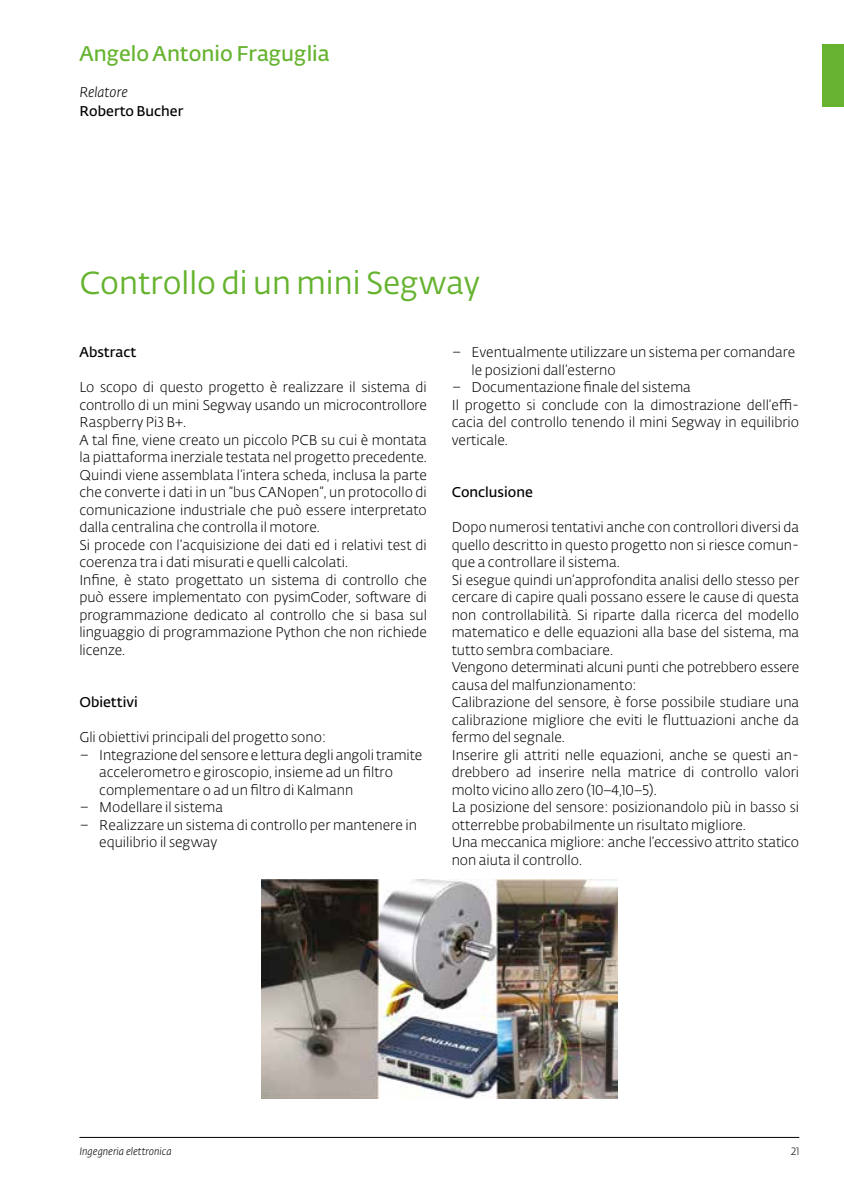
<style>
.page{position:relative;width:844px;height:1191px;background:#fff}
.page>*{position:absolute;margin:0;border:0;box-sizing:border-box;transform-origin:0 0}
.t1{font:31.5px "SUPSI Fedra Sans";color:#65b32e}
.t2{font:600 21px "SUPSI Fedra Sans";color:#65b32e}
.t3{font:300 14px/17.5px "SUPSI Fedra Sans";color:#000}
.t4{font:600 14px "SUPSI Fedra Sans";color:#000}
.t5{font:italic 300 14px "SUPSI Fedra Sans";color:#000}
.t6{font:italic 300 10.5px "SUPSI Fedra Sans";color:#000}
.t7{font:300 10.5px "SUPSI Fedra Sans";color:#000}
</style>
<div class="page">
<hr style="left:79px;top:1137px;width:720px;height:1px;background:#000">
<div style="left:821px;top:45px;width:22px;height:62px;background:#65b32e"></div>
<img style="left:261px;top:879px;width:356px;height:219px">
<h2 class="t2" style="left:79px;top:38px;width:252px">Angelo Antonio Fraguglia</h2>
<p class="t5" style="left:79px;top:82px;width:50px">Relatore</p>
<p class="t4" style="left:79px;top:101px;width:106px">Roberto Bucher</p>
<h1 class="t1" style="left:79px;top:261px;width:402px">Controllo di un mini Segway</h1>
<p class="t4" style="left:79px;top:342px;width:59px">Abstract</p>
<p class="t3" style="left:79px;top:378px;width:349px">Lo scopo di questo progetto è realizzare il sistema di controllo di un mini Segway usando un microcontrollore Raspberry Pi3 B+.<br>A tal fine, viene creato un piccolo PCB su cui è montata la piattaforma inerziale testata nel progetto precedente.<br>Quindi viene assemblata l’intera scheda, inclusa la parte che converte i dati in un “bus CANopen”, un protocollo di comunicazione industriale che può essere interpretato dalla centralina che controlla il motore.<br>Si procede con l’acquisizione dei dati ed i relativi test di coerenza tra i dati misurati e quelli calcolati.<br>Infine, è stato progettato un sistema di controllo che può essere implementato con pysimCoder, software di programmazione dedicato al controllo che si basa sul linguaggio di programmazione Python che non richiede licenze.</p>
<p class="t4" style="left:79px;top:692px;width:60px">Obiettivi</p>
<p class="t3" style="left:79px;top:728px;width:248px">Gli obiettivi principali del progetto sono:</p>
<p class="t3" style="left:99px;top:746px;width:324px;text-indent:-20px">– Integrazione del sensore e lettura degli angoli tramite accelerometro e giroscopio, insieme ad un filtro complementare o ad un filtro di Kalmann</p>
<p class="t3" style="left:79px;top:798px;width:145px">– Modellare il sistema</p>
<p class="t3" style="left:99px;top:816px;width:319px;text-indent:-20px">– Realizzare un sistema di controllo per mantenere in equilibrio il segway</p>
<p class="t3" style="left:471px;top:343px;width:325px;text-indent:-20px">– Eventualmente utilizzare un sistema per comandare le posizioni dall’esterno</p>
<p class="t3" style="left:451px;top:378px;width:349px">– Documentazione finale del sistema<br>Il progetto si conclude con la dimostrazione dell’effi&shy;cacia del controllo tenendo il mini Segway in equilibrio verticale.</p>
<p class="t4" style="left:451px;top:482px;width:83px">Conclusione</p>
<p class="t3" style="left:451px;top:518px;width:349px">Dopo numerosi tentativi anche con controllori diversi da quello descritto in questo progetto non si riesce comun&shy;que a controllare il sistema.<br>Si esegue quindi un’approfondita analisi dello stesso per cercare di capire quali possano essere le cause di questa non controllabilità. Si riparte dalla ricerca del modello matematico e delle equazioni alla base del sistema, ma tutto sembra combaciare.<br>Vengono determinati alcuni punti che potrebbero essere causa del malfunzionamento:<br>Calibrazione del sensore, è forse possibile studiare una calibrazione migliore che eviti le fluttuazioni anche da fermo del segnale.<br>Inserire gli attriti nelle equazioni, anche se questi an&shy;drebbero ad inserire nella matrice di controllo valori molto vicino allo zero (10−4,10−5).<br>La posizione del sensore: posizionandolo più in basso si otterrebbe probabilmente un risultato migliore.<br>Una meccanica migliore: anche l’eccessivo attrito statico non aiuta il controllo.</p>
<p class="t6" style="left:79px;top:1143px;width:94px">Ingegneria elettronica</p>
<p class="t7" style="left:791px;top:1143px;width:10px">21</p>
</div>
